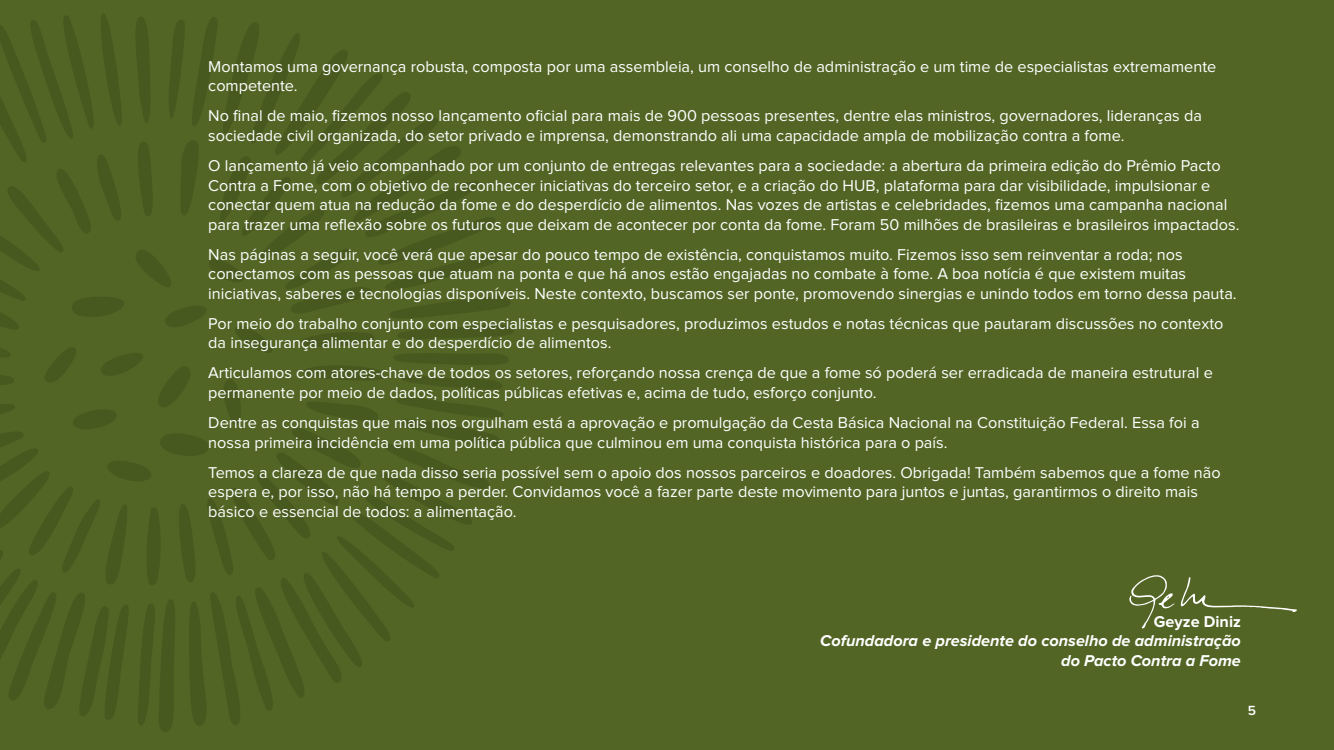
<style>
.page{position:relative;width:1334px;height:750px;background:#fff}
.page>*{position:absolute;margin:0;border:0;box-sizing:border-box;transform-origin:0 0}
.t1{font:16.25px/19.5px "Proxima Nova";color:#fff}
.t2{font:italic 700 16.25px/19.5px "Proxima Nova";color:#fff;text-align:right}
.t3{font:700 16.25px "Proxima Nova";color:#fff}
.t4{font:600 13.75px "Proxima Nova";color:#fff}
</style>
<div class="page">
<div style="left:0;top:0;width:1333px;height:750px;background:#526525"></div>
<svg style="left:0;top:14px;width:513px;height:718px"></svg>
<svg style="left:1180px;top:577px;width:116px;height:35px"></svg>
<svg style="left:1129px;top:575px;width:45px;height:54px"></svg>
<img style="left:0;top:109px;width:31px;height:471px">
<p class="t1" style="left:208px;top:57px;width:1009px">Montamos uma governança robusta, composta por uma assembleia, um conselho de administração e um time de especialistas extremamente competente.</p>
<p class="t1" style="left:208px;top:107px;width:995px">No final de maio, fizemos nosso lançamento oficial para mais de 900 pessoas presentes, dentre elas ministros, governadores, lideranças da sociedade civil organizada, do setor privado e imprensa, demonstrando ali uma capacidade ampla de mobilização contra a fome.</p>
<p class="t1" style="left:208px;top:157px;width:1032px">O lançamento já veio acompanhado por um conjunto de entregas relevantes para a sociedade: a abertura da primeira edição do Prêmio Pacto Contra a Fome, com o objetivo de reconhecer iniciativas do terceiro setor, e a criação do HUB, plataforma para dar visibilidade, impulsionar e conectar quem atua na redução da fome e do desperdício de alimentos. Nas vozes de artistas e celebridades, fizemos uma campanha nacional para trazer uma reflexão sobre os futuros que deixam de acontecer por conta da fome. Foram 50 milhões de brasileiras e brasileiros impactados.</p>
<p class="t1" style="left:208px;top:245px;width:1029px">Nas páginas a seguir, você verá que apesar do pouco tempo de existência, conquistamos muito. Fizemos isso sem reinventar a roda; nos conectamos com as pessoas que atuam na ponta e que há anos estão engajadas no combate à fome. A boa notícia é que existem muitas iniciativas, saberes e tecnologias disponíveis. Neste contexto, buscamos ser ponte, promovendo sinergias e unindo todos em torno dessa pauta.</p>
<p class="t1" style="left:208px;top:314px;width:1016px">Por meio do trabalho conjunto com especialistas e pesquisadores, produzimos estudos e notas técnicas que pautaram discussões no contexto da insegurança alimentar e do desperdício de alimentos.</p>
<p class="t1" style="left:208px;top:364px;width:1006px">Articulamos com atores-chave de todos os setores, reforçando nossa crença de que a fome só poderá ser erradicada de maneira estrutural e permanente por meio de dados, políticas públicas efetivas e, acima de tudo, esforço conjunto.</p>
<p class="t1" style="left:208px;top:414px;width:992px">Dentre as conquistas que mais nos orgulham está a aprovação e promulgação da Cesta Básica Nacional na Constituição Federal. Essa foi a nossa primeira incidência em uma política pública que culminou em uma conquista histórica para o país.</p>
<p class="t1" style="left:208px;top:463px;width:1014px">Temos a clareza de que nada disso seria possível sem o apoio dos nossos parceiros e doadores. Obrigada! Também sabemos que a fome não espera e, por isso, não há tempo a perder. Convidamos você a fazer parte deste movimento para juntos e juntas, garantirmos o direito mais básico e essencial de todos: a alimentação.</p>
<p class="t3" style="left:1153px;top:614px;width:89px">Geyze Diniz</p>
<p class="t2" style="left:820px;top:632px;width:422px">Cofundadora e presidente do conselho de administração do Pacto Contra a Fome</p>
<p class="t4" style="left:1247px;top:704px;width:10px">5</p>
</div>
